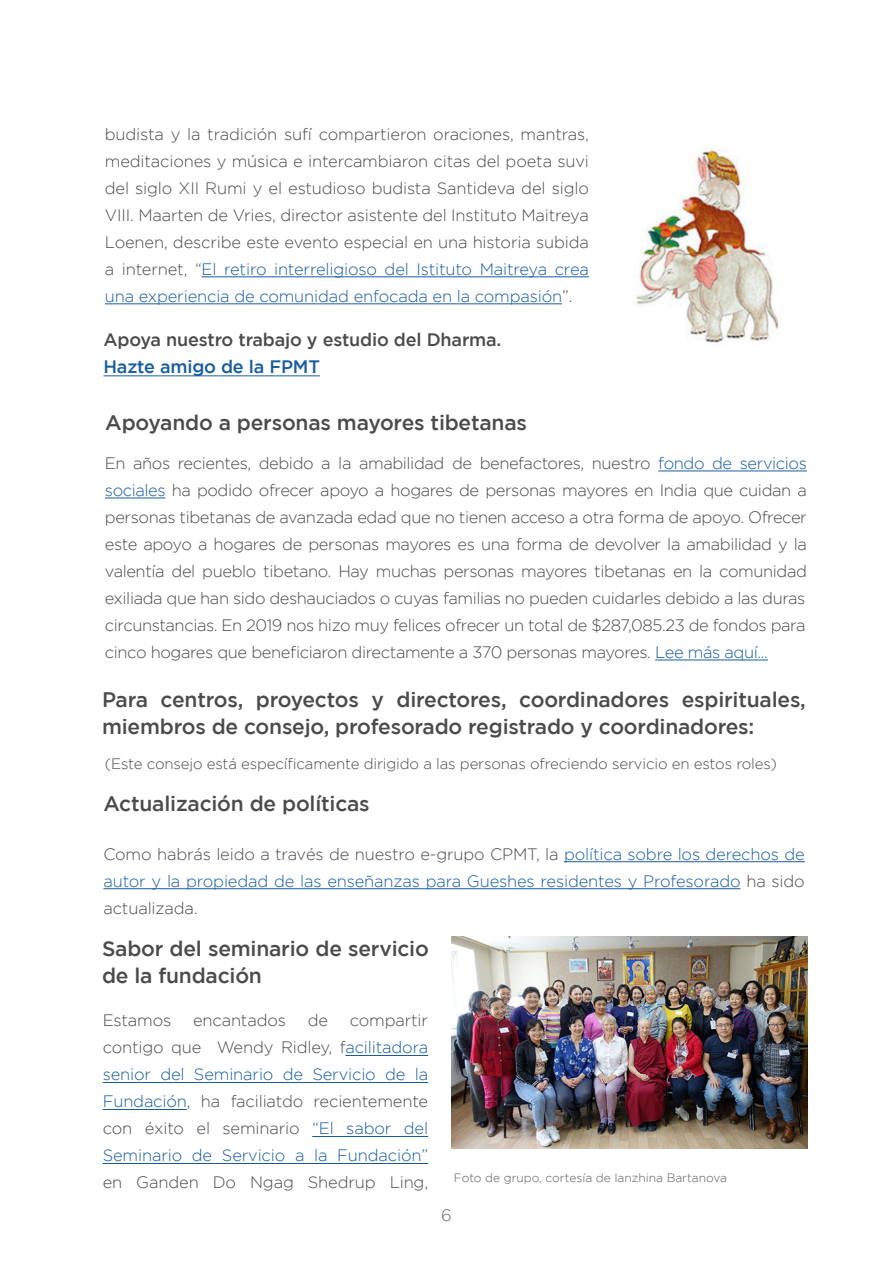
<style>
.page{position:relative;width:893px;height:1263px;background:#fff}
.page>*{position:absolute;margin:0;border:0;box-sizing:border-box;transform-origin:0 0}
.t1{font:500 21px/27px "Gotham";letter-spacing:-.01em;color:#4c4b4b}
.t2{font:500 18px "Gotham";letter-spacing:-.01em;color:#4c4b4b}
.t3{font:500 18px "Gotham";letter-spacing:-.01em;color:#175d9e}
.t4{font:300 16.5px/27px "Gotham";letter-spacing:-.01em;color:#4c4b4b;text-align:justify}
.t5{font:300 16.5px/27px "Gotham";letter-spacing:-.01em;color:#175d9e;text-align:justify}
.t6{font:300 16.5px "Gotham";color:#696768}
.t7{font:300 15px "Gotham";letter-spacing:-.01em;color:#4c4b4b}
.pie_de_foto{font:300 12px "Gotham";color:#5d5b5c}
.s1{color:#175d9e}
.s2{color:#4c4b4b}
</style>
<div class="page">
<hr style="left:658px;top:471px;width:149px;height:1px;background:#175d9e">
<hr style="left:105px;top:498px;width:60px;height:1px;background:#175d9e">
<hr style="left:655px;top:660px;width:113px;height:1px;background:#175d9e">
<hr style="left:103px;top:376px;width:217px;height:1px;background:#175d9e">
<img style="left:636px;top:149px;width:144px;height:194px">
<hr style="left:202px;top:277px;width:387px;height:1px;background:#175d9e">
<hr style="left:105px;top:304px;width:457px;height:1px;background:#175d9e">
<hr style="left:564px;top:861px;width:241px;height:1px;background:#175d9e">
<hr style="left:103px;top:888px;width:637px;height:1px;background:#175d9e">
<img style="left:452px;top:936px;width:355px;height:213px">
<hr style="left:345px;top:1055px;width:83px;height:1px;background:#175d9e">
<hr style="left:103px;top:1082px;width:325px;height:1px;background:#175d9e">
<hr style="left:103px;top:1109px;width:84px;height:1px;background:#175d9e">
<hr style="left:312px;top:1136px;width:116px;height:1px;background:#175d9e">
<hr style="left:103px;top:1163px;width:325px;height:1px;background:#175d9e">
<p class="t4" style="left:105px;top:120px;width:486px">budista y la tradición sufí compartieron oraciones, mantras, meditaciones y música e intercambiaron citas del poeta suvi del siglo XII Rumi y el estudioso budista Santideva del siglo VIII. Maarten de Vries, director asistente del Instituto Maitreya Loenen, describe este evento especial en una historia subida a internet, “<span class="s1">El retiro interreligioso del Istituto Maitreya crea una experiencia de comunidad enfocada en la compasión</span>”.</p>
<p class="t2" style="left:103px;top:330px;width:399px">Apoya nuestro trabajo y estudio del Dharma.</p>
<p class="t3" style="left:103px;top:357px;width:218px">Hazte amigo de la FPMT</p>
<p class="t1" style="left:105px;top:408px;width:423px">Apoyando a personas mayores tibetanas</p>
<p class="t4" style="left:105px;top:449px;width:704px">En años recientes, debido a la amabilidad de benefactores, nuestro <span class="s1">fondo de servicios sociales</span> ha podido ofrecer apoyo a hogares de personas mayores en India que cuidan a personas tibetanas de avanzada edad que no tienen acceso a otra forma de apoyo. Ofrecer este apoyo a hogares de personas mayores es una forma de devolver la amabilidad y la valentía del pueblo tibetano. Hay muchas personas mayores tibetanas en la comunidad exiliada que han sido deshauciados o cuyas familias no pueden cuidarles debido a las duras circunstancias. En 2019 nos hizo muy felices ofrecer un total de $287,085.23 de fondos para cinco hogares que beneficiaron directamente a 370 personas mayores. <span class="s1">Lee más aquí...</span></p>
<p class="t1" style="left:102px;top:686px;width:705px">Para centros, proyectos y directores, coordinadores espirituales, miembros de consejo, profesorado registrado y coordinadores:</p>
<p class="t7" style="left:105px;top:755px;width:673px">(Este consejo está específicamente dirigido a las personas ofreciendo servicio en estos roles)</p>
<p class="t1" style="left:103px;top:790px;width:268px">Actualización de políticas</p>
<p class="t5" style="left:103px;top:840px;width:703px"><span class="s2">Como habrás leido a través de nuestro e-grupo CPMT, la</span> política sobre los derechos de autor y la propiedad de las enseñanzas para Gueshes residentes y Profesorado <span class="s2">ha sido actualizada.</span></p>
<p class="t1" style="left:102px;top:934px;width:328px">Sabor del seminario de servicio de la fundación</p>
<p class="t4" style="left:103px;top:1007px;width:70px">Estamos</p>
<p class="t4" style="left:193px;top:1007px;width:94px">encantados</p>
<p class="t4" style="left:308px;top:1007px;width:22px">de</p>
<p class="t4" style="left:103px;top:1007px;width:327px;text-indent:247px">compartir contigo que Wendy Ridley, f<span class="s1">acilitadora senior del Seminario de Servicio de la Fundación</span>, ha faciliatdo recientemente con éxito el seminario <span class="s1">“El sabor del Seminario de Servicio a la Fundación” </span>en Ganden Do Ngag Shedrup Ling,</p>
<p class="pie_de_foto" style="left:454px;top:1171px;width:274px">Foto de grupo, cortesía de Ianzhina Bartanova</p>
<p class="t6" style="left:441px;top:1206px;width:12px">6</p>
</div>
